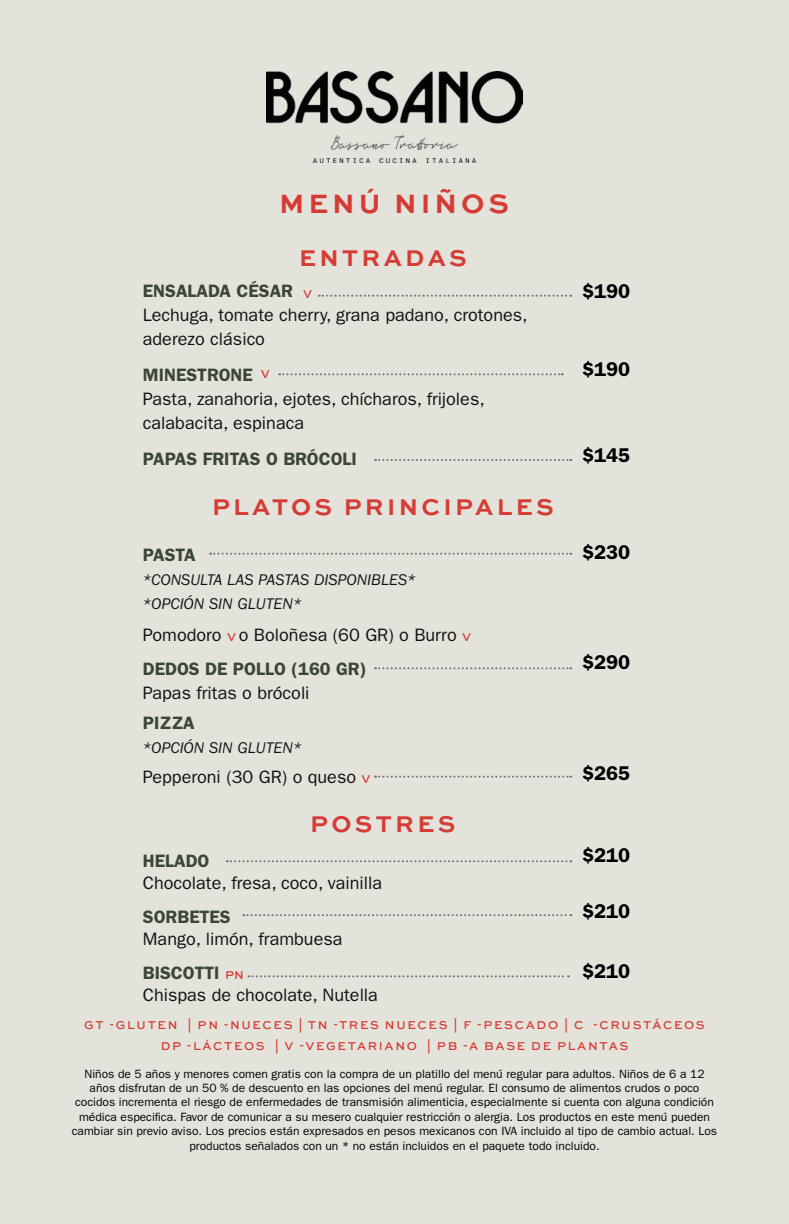
<style>
.page{position:relative;width:789px;height:1224px;background:#fff}
.page>*{position:absolute;margin:0;border:0;box-sizing:border-box;transform-origin:0 0}
.t1{font:700 28px "Sweet Sans Pro";letter-spacing:.14em;color:#d53c35}
.t2{font:700 24px "Sweet Sans Pro";letter-spacing:.14em;color:#d53c35}
.t3{font:600 20px "ITC Franklin Gothic Std";color:#000}
.t4{font:18px/24px "ITC Franklin Gothic Std";color:#12110c}
.t5{font:600 18px "ITC Franklin Gothic Std";color:#3a4734}
.t6{font:italic 16px/24px "ITC Franklin Gothic Std";color:#12110c}
.t7{font:12px/14.4px "ITC Franklin Gothic Std";color:#000;text-align:center}
.t8{font:500 12px/21.4px "Sweet Sans Pro";letter-spacing:.14em;color:#d53c35;text-align:center}
.s1{font-family:"Sweet Sans Pro";font-weight:500;font-size:12px;color:#d63c36}
.s2{font-weight:600;color:#3a4734}
</style>
<div class="page">
<div style="left:0;top:0;width:788px;height:1224px;background:#e4e3db"></div>
<img style="left:266px;top:72px;width:256px;height:91px">
<svg style="left:318px;top:295px;width:253px;height:2px"></svg>
<svg style="left:279px;top:373px;width:283px;height:2px"></svg>
<svg style="left:375px;top:459px;width:196px;height:2px"></svg>
<svg style="left:210px;top:553px;width:361px;height:2px"></svg>
<svg style="left:375px;top:667px;width:196px;height:2px"></svg>
<svg style="left:375px;top:776px;width:196px;height:2px"></svg>
<svg style="left:227px;top:860px;width:344px;height:2px"></svg>
<svg style="left:243px;top:914px;width:328px;height:2px"></svg>
<svg style="left:248px;top:975px;width:320px;height:2px"></svg>
<h1 class="t1" style="left:279px;top:182px;width:231px">MENÚ NIÑOS</h1>
<h2 class="t2" style="left:299px;top:240px;width:169px">ENTRADAS</h2>
<h3 class="t5" style="left:143px;top:280px;width:152px">ENSALADA CÉSAR</h3>
<h3 class="t4" style="left:143px;top:303px;width:386px">Lechuga, tomate cherry, grana padano, crotones, aderezo clásico</h3>
<h3 class="t5" style="left:143px;top:364px;width:111px">MINESTRONE</h3>
<h3 class="t4" style="left:143px;top:387px;width:343px">Pasta, zanahoria, ejotes, chícharos, frijoles, calabacita, espinaca</h3>
<h3 class="t5" style="left:143px;top:448px;width:215px">PAPAS FRITAS O BRÓCOLI</h3>
<p class="t8" style="left:303px;top:282px;width:11px">V</p>
<p class="t8" style="left:260px;top:362px;width:11px">V</p>
<h2 class="t2" style="left:212px;top:488px;width:343px">PLATOS PRINCIPALES</h2>
<h3 class="t5" style="left:143px;top:544px;width:54px">PASTA</h3>
<h3 class="t6" style="left:143px;top:568px;width:274px">*CONSULTA LAS PASTAS DISPONIBLES* *OPCIÓN SIN GLUTEN*</h3>
<h3 class="t4" style="left:143px;top:618px;width:330px;line-height:34px">Pomodoro <span class="s1">V</span> o Boloñesa (60 GR) o Burro <span class="s1">V<br></span><span class="s2">DEDOS DE POLLO (160 GR)</span></h3>
<h3 class="t4" style="left:143px;top:681px;width:168px">Papas fritas o brócoli</h3>
<h3 class="t5" style="left:143px;top:712px;width:53px">PIZZA</h3>
<h3 class="t6" style="left:143px;top:736px;width:160px">*OPCIÓN SIN GLUTEN*</h3>
<h3 class="t4" style="left:143px;top:765px;width:229px">Pepperoni (30 GR) o queso <span class="s1">V</span></h3>
<h2 class="t2" style="left:310px;top:805px;width:146px">POSTRES</h2>
<h3 class="t5" style="left:143px;top:850px;width:68px">HELADO</h3>
<h3 class="t4" style="left:143px;top:871px;width:241px">Chocolate, fresa, coco, vainilla</h3>
<h3 class="t5" style="left:143px;top:906px;width:89px">SORBETES</h3>
<h3 class="t4" style="left:143px;top:922px;width:201px;line-height:34px">Mango, limón, frambuesa<br><span class="s2">BISCOTTI</span> <span class="s1">PN</span></h3>
<h3 class="t4" style="left:143px;top:983px;width:236px">Chispas de chocolate, Nutella</h3>
<h3 class="t3" style="left:581px;top:280px;width:49px">$190</h3>
<h3 class="t3" style="left:581px;top:358px;width:49px">$190</h3>
<h3 class="t3" style="left:581px;top:443px;width:49px">$145</h3>
<h3 class="t3" style="left:581px;top:541px;width:49px">$230</h3>
<h3 class="t3" style="left:581px;top:651px;width:49px">$290</h3>
<h3 class="t3" style="left:581px;top:761px;width:49px">$265</h3>
<h3 class="t3" style="left:581px;top:844px;width:49px">$210</h3>
<h3 class="t3" style="left:581px;top:900px;width:49px">$210</h3>
<h3 class="t3" style="left:581px;top:960px;width:49px">$210</h3>
<p class="t8" style="left:84px;top:1014px;width:621px">GT -GLUTEN | PN -NUECES | TN -TRES NUECES | F -PESCADO | C -CRUSTÁCEOS<br>DP -LÁCTEOS | V -VEGETARIANO | PB -A BASE DE PLANTAS</p>
<p class="t7" style="left:72px;top:1066px;width:646px">Niños de 5 años y menores comen gratis con la compra de un platillo del menú regular para adultos. Niños de 6 a 12 años disfrutan de un 50 % de descuento en las opciones del menú regular. El consumo de alimentos crudos o poco cocidos incrementa el riesgo de enfermedades de transmisión alimenticia, especialmente si cuenta con alguna condición médica especifica. Favor de comunicar a su mesero cualquier restricción o alergia. Los productos en este menú pueden cambiar sin previo aviso. Los precios están expresados en pesos mexicanos con IVA incluido al tipo de cambio actual. Los productos señalados con un * no están incluidos en el paquete todo incluido.</p>
</div>
